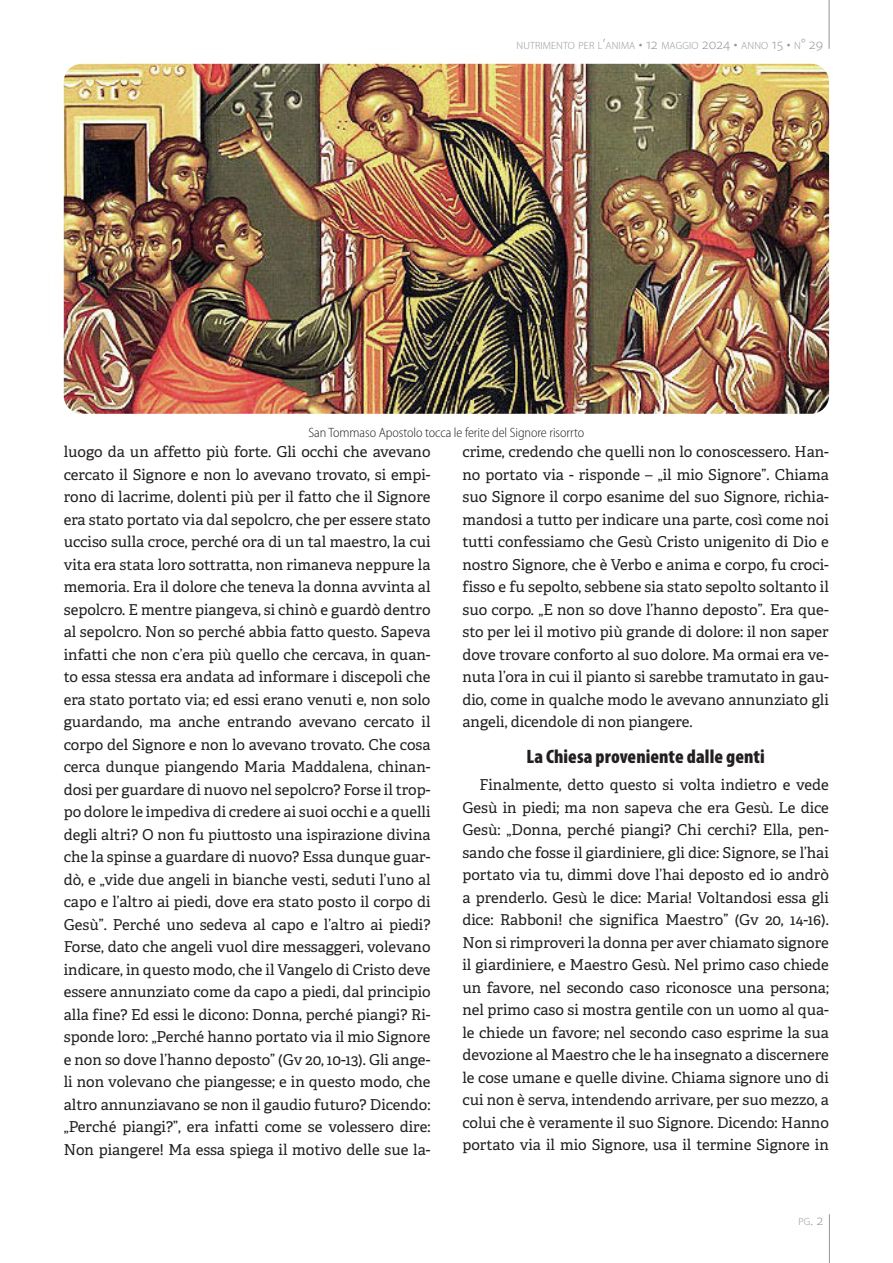
<style>
.page{position:relative;width:893px;height:1263px;background:#fff}
.page>*{position:absolute;margin:0;border:0;box-sizing:border-box;transform-origin:0 0}
.Articol_-_Secțiune{font:900 condensed 19.5px "Myriad Pro";letter-spacing:.005em;color:#231f20}
.Text{font:15px/22.5px "Adelle";color:#231f20;text-align:justify}
.Descriere_imagine{font:300 semi-condensed 13.5px "Myriad Pro";letter-spacing:-.005em;color:#231f20}
.t1{font:300 10.5px "Myriad Pro";letter-spacing:.015em;color:#939598}
.s1{font-size:15px}
</style>
<div class="page">
<hr style="left:829px;top:0;width:1px;height:49px;background:#939598">
<hr style="left:829px;top:1214px;width:1px;height:49px;background:#939598">
<img style="left:64px;top:64px;width:765px;height:350px">
<p class="t1" style="left:516px;top:39px;width:308px">NUTRIMENTO PER L<span class="s1">’</span>ANIMA <span class="s1">• 12</span> MAGGIO <span class="s1">2024 •</span> ANNO <span class="s1">15 •</span> N<span class="s1">° 29</span></p>
<p class="Descriere_imagine" style="left:309px;top:425px;width:277px">San Tommaso Apostolo tocca le ferite del Signore risorrto</p>
<p class="Text" style="left:64px;top:441px;width:368px">luogo da un affetto più forte. Gli occhi che avevano cercato il Signore e non lo avevano trovato, si empi&shy;rono di lacrime, dolenti più per il fatto che il Signore era stato portato via dal sepolcro, che per essere stato ucciso sulla croce, perché ora di un tal maestro, la cui vita era stata loro sottratta, non rimaneva neppure la memoria. Era il dolore che teneva la donna avvinta al sepolcro. E mentre piangeva, si chinò e guardò dentro al sepolcro. Non so perché abbia fatto questo. Sapeva infatti che non c’era più quello che cercava, in quan&shy;to essa stessa era andata ad informare i discepoli che era stato portato via; ed essi erano venuti e, non solo guardando, ma anche entrando avevano cercato il corpo del Signore e non lo avevano trovato. Che cosa cerca dunque piangendo Maria Maddalena, chinan&shy;dosi per guardare di nuovo nel sepolcro? Forse il trop&shy;po dolore le impediva di credere ai suoi occhi e a quelli degli altri? O non fu piuttosto una ispirazione divina che la spinse a guardare di nuovo? Essa dunque guar&shy;dò, e „vide due angeli in bianche vesti, seduti l’uno al capo e l’altro ai piedi, dove era stato posto il corpo di Gesù”. Perché uno sedeva al capo e l’altro ai piedi?<br>Forse, dato che angeli vuol dire messaggeri, volevano indicare, in questo modo, che il Vangelo di Cristo deve essere annunziato come da capo a piedi, dal principio alla fine? Ed essi le dicono: Donna, perché piangi? Ri&shy;sponde loro: „Perché hanno portato via il mio Signore e non so dove l’hanno deposto” (Gv 20, 10-13). Gli ange&shy;li non volevano che piangesse; e in questo modo, che altro annunziavano se non il gaudio futuro? Dicendo: „Perché piangi?”, era infatti come se volessero dire:<br>Non piangere! Ma essa spiega il motivo delle sue la-</p>
<p class="Text" style="left:462px;top:441px;width:368px">crime, credendo che quelli non lo conoscessero. Han&shy;no portato via - risponde – „il mio Signore”. Chiama suo Signore il corpo esanime del suo Signore, richia&shy;mandosi a tutto per indicare una parte, così come noi tutti confessiamo che Gesù Cristo unigenito di Dio e nostro Signore, che è Verbo e anima e corpo, fu croci&shy;fisso e fu sepolto, sebbene sia stato sepolto soltanto il suo corpo. „E non so dove l’hanno deposto”. Era que&shy;sto per lei il motivo più grande di dolore: il non saper dove trovare conforto al suo dolore. Ma ormai era ve&shy;nuta l’ora in cui il pianto si sarebbe tramutato in gau&shy;dio, come in qualche modo le avevano annunziato gli angeli, dicendole di non piangere.</p>
<p class="Articol_-_Secțiune" style="left:526px;top:744px;width:240px">La Chiesa proveniente dalle genti</p>
<p class="Text" style="left:462px;top:774px;width:368px;text-indent:17px">Finalmente, detto questo si volta indietro e vede Gesù in piedi; ma non sapeva che era Gesù. Le dice Gesù: „Donna, perché piangi? Chi cerchi? Ella, pen&shy;sando che fosse il giardiniere, gli dice: Signore, se l’hai portato via tu, dimmi dove l’hai deposto ed io andrò a prenderlo. Gesù le dice: Maria! Voltandosi essa gli dice: Rabboni! che significa Maestro” (Gv 20, 14-16).<br>Non si rimproveri la donna per aver chiamato signore il giardiniere, e Maestro Gesù. Nel primo caso chiede un favore, nel secondo caso riconosce una persona; nel primo caso si mostra gentile con un uomo al qua&shy;le chiede un favore; nel secondo caso esprime la sua devozione al Maestro che le ha insegnato a discernere le cose umane e quelle divine. Chiama signore uno di cui non è serva, intendendo arrivare, per suo mezzo, a colui che è veramente il suo Signore. Dicendo: Hanno portato via il mio Signore, usa il termine Signore in</p>
<p class="t1" style="left:798px;top:1215px;width:26px">PG<span class="s1">. 2</span></p>
</div>
